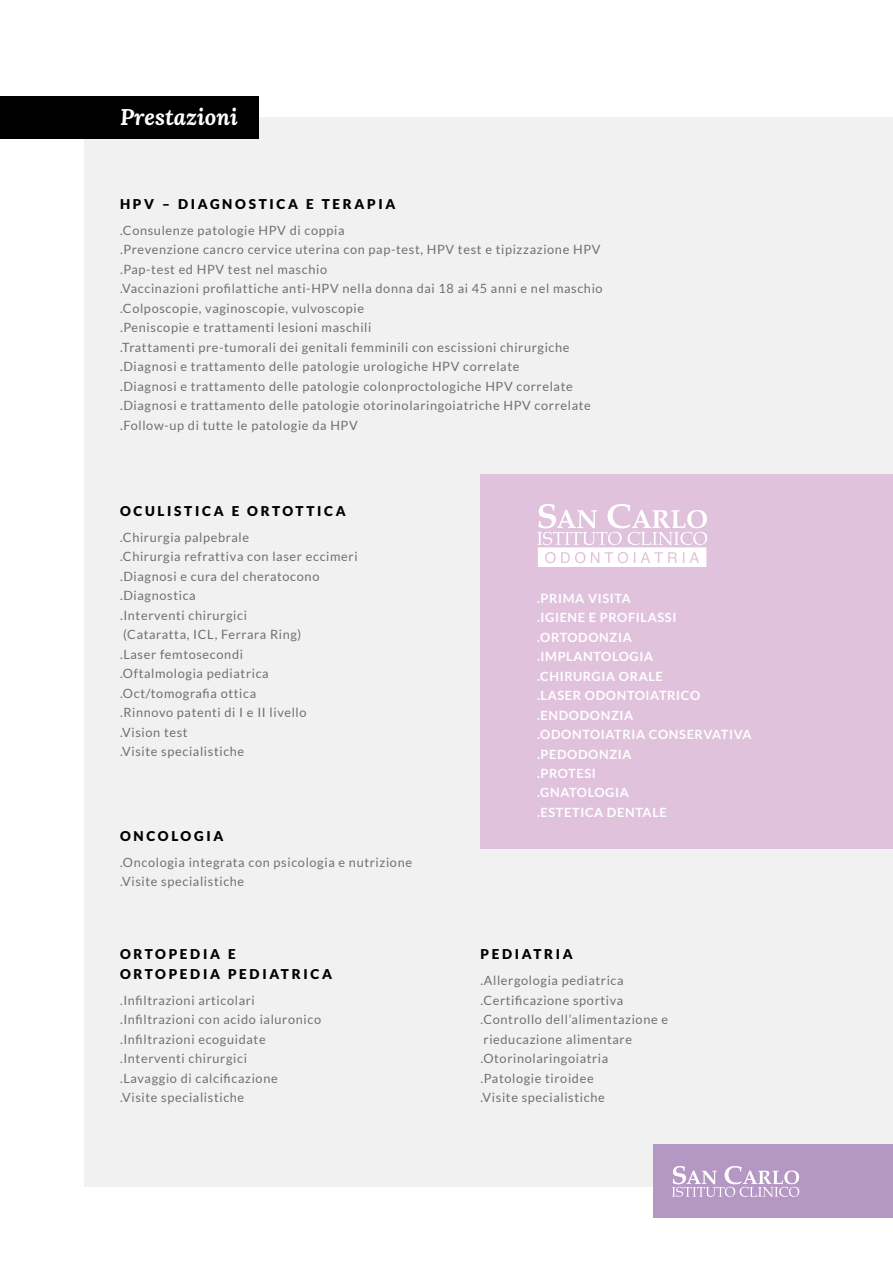
<style>
.page{position:relative;width:893px;height:1263px;background:#fff}
.page>*{position:absolute;margin:0;border:0;box-sizing:border-box;transform-origin:0 0}
.t1{font:italic 700 22.5px "Lora";color:#fff}
.t2{font:900 13.5px/19.5px "Lato";letter-spacing:.2em;color:#000}
.t3{font:12.75px/19.5px "Lato";letter-spacing:.05em;color:#6f7072}
.t4{font:700 12.75px/19.5px "Lato";letter-spacing:.05em;color:#fff}
</style>
<div class="page">
<div style="left:84px;top:118px;width:809px;height:1069px;background:#f2f1f1"></div>
<div style="left:480px;top:474px;width:413px;height:375px;background:#e1c2dd"></div>
<svg style="left:537px;top:504px;width:170px;height:63px"></svg>
<div style="left:653px;top:1145px;width:240px;height:73px;background:#b597c3"></div>
<svg style="left:672px;top:1166px;width:127px;height:31px"></svg>
<div style="left:0;top:97px;width:259px;height:42px;background:#000"></div>
<h1 class="t1" style="left:120px;top:101px;width:119px">Prestazioni</h1>
<p class="t2" style="left:120px;top:194px;width:277px">HPV – DIAGNOSTICA E TERAPIA</p>
<p class="t3" style="left:120px;top:220px;width:484px">.Consulenze patologie HPV di coppia<br>.Prevenzione cancro cervice uterina con pap-test, HPV test e tipizzazione HPV .Pap-test ed HPV test nel maschio<br>.Vaccinazioni profilattiche anti-HPV nella donna dai 18 ai 45 anni e nel maschio .Colposcopie, vaginoscopie, vulvoscopie<br>.Peniscopie e trattamenti lesioni maschili<br>.Trattamenti pre-tumorali dei genitali femminili con escissioni chirurgiche .Diagnosi e trattamento delle patologie urologiche HPV correlate<br>.Diagnosi e trattamento delle patologie colonproctologiche HPV correlate .Diagnosi e trattamento delle patologie otorinolaringoiatriche HPV correlate .Follow-up di tutte le patologie da HPV</p>
<p class="t2" style="left:120px;top:501px;width:227px">OCULISTICA E ORTOTTICA</p>
<p class="t3" style="left:120px;top:527px;width:239px">.Chirurgia palpebrale<br>.Chirurgia refrattiva con laser eccimeri .Diagnosi e cura del cheratocono .Diagnostica<br>.Interventi chirurgici<br>(Cataratta, ICL, Ferrara Ring)<br>.Laser femtosecondi<br>.Oftalmologia pediatrica .Oct/tomografia ottica<br>.Rinnovo patenti di I e II livello<br>.Vision test<br>.Visite specialistiche</p>
<p class="t2" style="left:120px;top:826px;width:105px">ONCOLOGIA</p>
<p class="t3" style="left:120px;top:852px;width:294px">.Oncologia integrata con psicologia e nutrizione .Visite specialistiche</p>
<p class="t2" style="left:120px;top:944px;width:213px">ORTOPEDIA E<br>ORTOPEDIA PEDIATRICA</p>
<p class="t3" style="left:120px;top:990px;width:203px">.Infiltrazioni articolari .Infiltrazioni con acido ialuronico .Infiltrazioni ecoguidate .Interventi chirurgici<br>.Lavaggio di calcificazione<br>.Visite specialistiche</p>
<p class="t4" style="left:537px;top:588px;width:216px">.PRIMA VISITA<br>.IGIENE E PROFILASSI .ORTODONZIA<br>.IMPLANTOLOGIA<br>.CHIRURGIA ORALE<br>.LASER ODONTOIATRICO .ENDODONZIA<br>.ODONTOIATRIA CONSERVATIVA .PEDODONZIA<br>.PROTESI<br>.GNATOLOGIA<br>.ESTETICA DENTALE</p>
<p class="t2" style="left:480px;top:944px;width:94px">PEDIATRIA</p>
<p class="t3" style="left:480px;top:971px;width:189px">.Allergologia pediatrica .Certificazione sportiva .Controllo dell’alimentazione e rieducazione alimentare .Otorinolaringoiatria .Patologie tiroidee<br>.Visite specialistiche</p>
</div>
